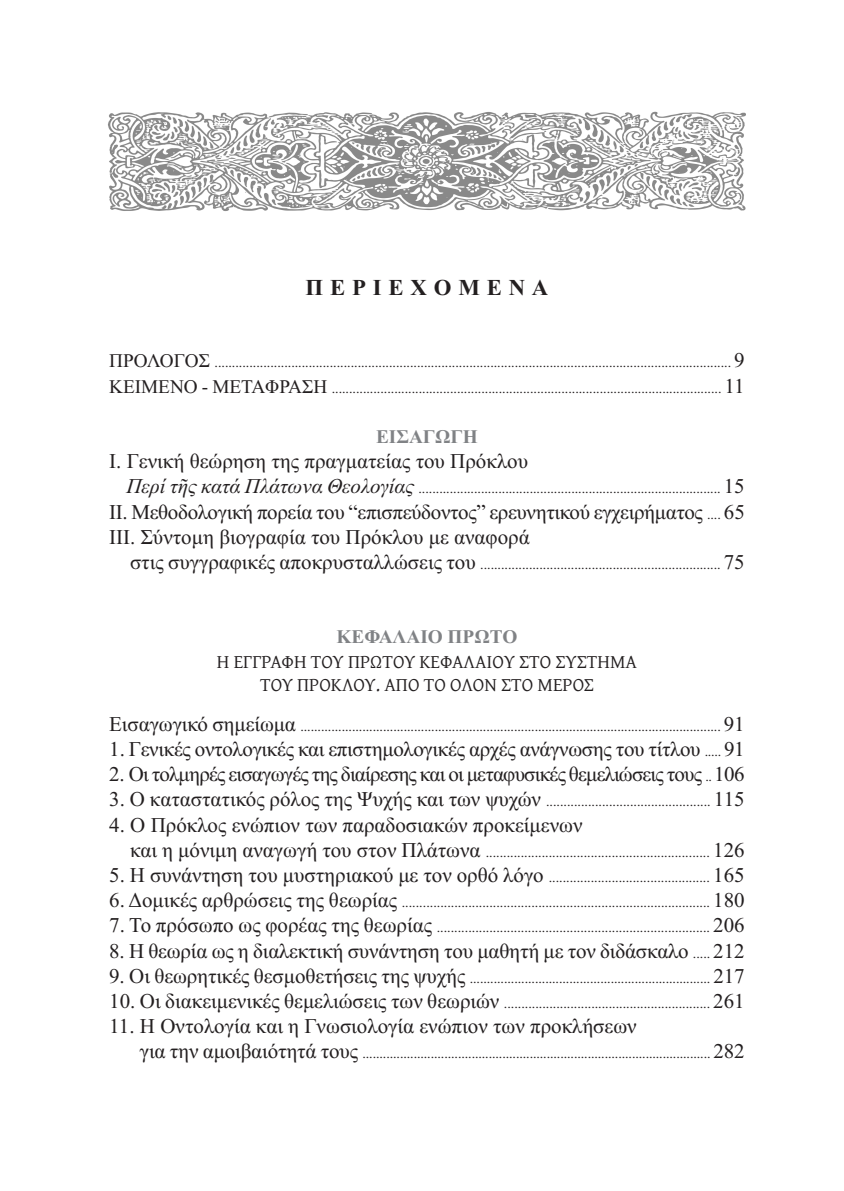
<style>
.page{position:relative;width:844px;height:1191px;background:#fff}
.page>*{position:absolute;margin:0;border:0;box-sizing:border-box;transform-origin:0 0}
.t1{font:700 22.75px "Times New Roman";letter-spacing:.3em;color:#231f20}
.t2{font:21px/25.2px "Times New Roman";letter-spacing:-.01em;color:#231f20}
.t3{font:21px "Times New Roman";letter-spacing:-.035em;color:#231f20}
.t4{font:19.25px/23.1px "Gentium";color:#231f20;text-align:center}
.t5{font:700 19.25px "Times New Roman";color:#808285}
.t6{font:14px/25.2px "Times New Roman";color:#231f20}
.s1{font-size:19.25px}
.s2{font-size:21px}
.s3{font-style:italic;font-size:21px}
.s4{font-size:14px}
</style>
<div class="page">
<img style="left:108px;top:111px;width:637px;height:100px">
<h1 class="t1" style="left:305px;top:273px;width:244px">ΠΕΡΙΕΧΟΜΕΝΑ</h1>
<p class="t6" style="left:109px;top:350px;width:636px"><span class="s1">ΠΡΟΛΟΓΟΣ</span> .................................................................................................................................................... <span class="s2">9<br></span><span class="s1">KEIMENO - METAΦΡΑΣΗ</span> ................................................................................................................ <span class="s2">11</span></p>
<h3 class="t5" style="left:376px;top:425px;width:103px">ΕΙΣΑΓΩΓΗ</h3>
<h2 class="t2" style="left:109px;top:448px;width:420px">Ι. Γενική θεώρηση της πραγματείας του Πρόκλου</h2>
<p class="t6" style="left:126px;top:476px;width:619px"><span class="s3">Περί τῆς κατά Πλάτωνα Θεολογίας</span> ....................................................................................... <span class="s2">15</span></p>
<h2 class="t2" style="left:109px;top:499px;width:637px">ΙΙ. Μεθοδολογική πορεία του “επισπεύδοντος” ερευνητικού εγχειρήματος <span class="s4">....</span> 65<br>ΙΙΙ. Σύντομη βιογραφία του Πρόκλου με αναφορά</h2>
<p class="t6" style="left:130px;top:551px;width:616px"><span class="s2">στις συγγραφικές αποκρυσταλλώσεις του</span> ..................................................................... <span class="s2">75</span></p>
<h3 class="t5" style="left:336px;top:625px;width:182px">ΚΕΦΑΛΑΙΟ ΠΡΩΤΟ</h3>
<h3 class="t4" style="left:217px;top:649px;width:421px">Η ΕΓΓΡΑΦΗ ΤΟΥ ΠΡΩΤΟΥ ΚΕΦΑΛΑΙΟΥ ΣΤΟ ΣΥΣΤΗΜΑ<br>ΤΟΥ ΠΡΟΚΛΟΥ. ΑΠΟ ΤΟ ΟΛΟΝ ΣΤΟ ΜΕΡΟΣ</h3>
<p class="t6" style="left:109px;top:713px;width:636px"><span class="s2">Εισαγωγικό σημείωμα</span> .......................................................................................................................... <span class="s2">91</span></p>
<h2 class="t2" style="left:109px;top:736px;width:636px">1. Γενικές οντολογικές και επιστημολογικές αρχές ανάγνωσης του τίτλου <span class="s4">.....</span> 91</h2>
<h2 class="t3" style="left:109px;top:761px;width:636px">2. Οι τολμηρές εισαγωγές της διαίρεσης και οι μεταφυσικές θεμελιώσεις τους <span class="s4">..</span> 106</h2>
<p class="t6" style="left:109px;top:789px;width:636px"><span class="s2">3. Ο καταστατικός ρόλος της Ψυχής και των ψυχών</span> ............................................... <span class="s2">115</span></p>
<h2 class="t2" style="left:109px;top:811px;width:474px">4. Ο Πρόκλος ενώπιον των παραδοσιακών προκείμενων</h2>
<p class="t6" style="left:130px;top:839px;width:615px"><span class="s2">και η μόνιμη αναγωγή του στον Πλάτωνα</span> ................................................................ <span class="s2">126</span></p>
<p class="t6" style="left:109px;top:864px;width:636px"><span class="s2">5. Η συνάντηση του μυστηριακού με τον ορθό λόγο</span> .............................................. <span class="s2">165</span></p>
<p class="t6" style="left:109px;top:889px;width:636px"><span class="s2">6. Δομικές αρθρώσεις της θεωρίας</span> ........................................................................................ <span class="s2">180</span></p>
<p class="t6" style="left:109px;top:915px;width:636px"><span class="s2">7. Το πρόσωπο ως φορέας της θεωρίας</span> .............................................................................. <span class="s2">206</span></p>
<h2 class="t2" style="left:109px;top:937px;width:636px">8. Η θεωρία ως η διαλεκτική συνάντηση του μαθητή με τον διδάσκαλο <span class="s4">.....</span> 212</h2>
<p class="t6" style="left:109px;top:965px;width:636px"><span class="s2">9. Οι θεωρητικές θεσμοθετήσεις της ψυχής</span> ...................................................................... <span class="s2">217</span></p>
<p class="t6" style="left:109px;top:990px;width:636px"><span class="s2">10. Oι διακειμενικές θεμελιώσεις των θεωριών</span> ........................................................... <span class="s2">261</span></p>
<h2 class="t2" style="left:109px;top:1013px;width:529px">11. Η Οντολογία και η Γνωσιολογία ενώπιον των προκλήσεων</h2>
<p class="t6" style="left:140px;top:1041px;width:606px"><span class="s2">για την αμοιβαιότητά τους</span> ...................................................................................................... <span class="s2">282</span></p>
</div>
